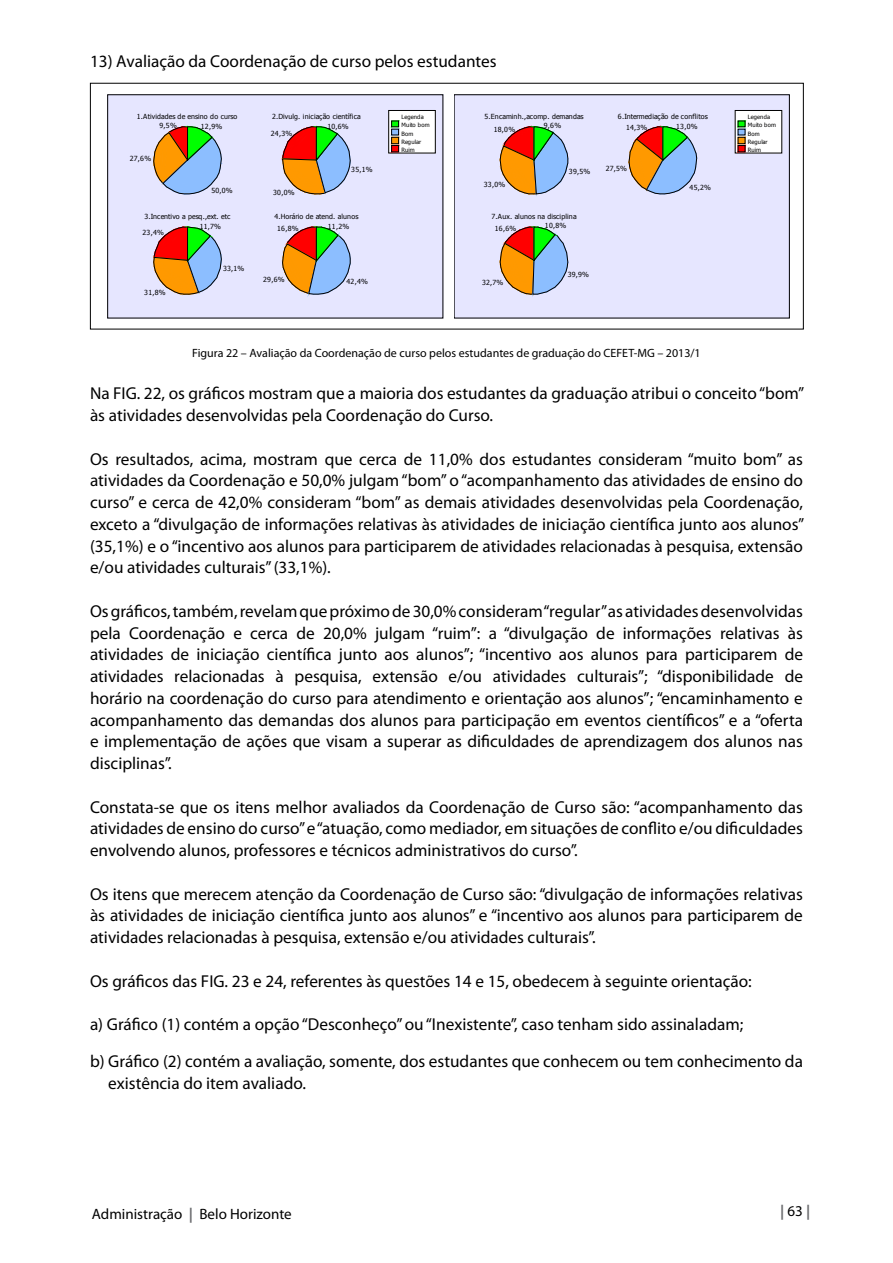
<style>
.page{position:relative;width:893px;height:1263px;background:#fff}
.page>*{position:absolute;margin:0;border:0;box-sizing:border-box;transform-origin:0 0}
.t1{font:17.25px/21.8px "Myriad Pro";color:#000;text-align:justify}
.t2{font:15px "Myriad Pro";color:#000}
.t3{font:700 15px "Myriad Pro";color:#6d6e71}
.t4{font:12px "Myriad Pro";color:#000}
.t5{font:7.05px "Tahoma";letter-spacing:.025em;color:#000}
.t6{font:7.05px "Tahoma";color:#000}
.t7{font:5.85px/8.1px "Tahoma";letter-spacing:.01em;color:#000}
.s1{font-weight:700;color:#6d6e71}
.s2{font-weight:400;color:#000}
</style>
<div class="page">
<div style="left:108px;top:97px;width:335px;height:222px;background:#e6e6ff"></div>
<svg style="left:140px;top:82px;width:87px;height:237px;background:#cac4c2"></svg>
<svg style="left:269px;top:109px;width:84px;height:209px;background:#c9beb8"></svg>
<svg style="left:388px;top:109px;width:49px;height:45px"></svg>
<div style="left:391px;top:145px;width:8px;height:7px;border:1px solid #000"></div>
<div style="left:454px;top:97px;width:336px;height:222px;background:#e6e6ff"></div>
<svg style="left:598px;top:82px;width:106px;height:126px;background:#cfcdd1"></svg>
<svg style="left:485px;top:116px;width:84px;height:203px;background:#c7bcb6"></svg>
<svg style="left:734px;top:109px;width:49px;height:45px"></svg>
<div style="left:738px;top:145px;width:7px;height:7px;border:1px solid #000"></div>
<p class="t1" style="left:90px;top:50px;width:408px">13) Avaliação da Coordenação de curso pelos estudantes</p>
<p class="t5" style="left:137px;top:111px;width:102px">1.Atividades de ensino do curso</p>
<p class="t5" style="left:272px;top:111px;width:90px">2.Divulg. iniciação científica</p>
<p class="t7" style="left:401px;top:113px;width:24px">Legenda</p>
<p class="t5" style="left:484px;top:111px;width:101px">5.Encaminh.,acomp. demandas</p>
<p class="t5" style="left:618px;top:111px;width:91px">6.Intermediação de conflitos</p>
<p class="t5" style="left:160px;top:121px;width:19px">9,5%</p>
<p class="t5" style="left:130px;top:153px;width:23px">27,6%</p>
<p class="t5" style="left:201px;top:122px;width:23px">12,9%</p>
<p class="t5" style="left:271px;top:129px;width:23px">24,3%</p>
<p class="t5" style="left:327px;top:121px;width:23px">10,6%</p>
<p class="t5" style="left:351px;top:164px;width:23px">35,1%</p>
<p class="t7" style="left:401px;top:121px;width:30px">Muito bom<br>Bom<br>Regular<br>Ruim</p>
<p class="t5" style="left:494px;top:125px;width:23px">18,0%</p>
<p class="t5" style="left:544px;top:121px;width:19px">9,6%</p>
<p class="t5" style="left:626px;top:122px;width:23px">14,3%</p>
<p class="t5" style="left:606px;top:164px;width:23px">27,5%</p>
<p class="t5" style="left:569px;top:167px;width:23px">39,5%</p>
<p class="t5" style="left:676px;top:122px;width:23px">13,0%</p>
<p class="t5" style="left:211px;top:186px;width:23px">50,0%</p>
<p class="t5" style="left:273px;top:188px;width:23px">30,0%</p>
<p class="t5" style="left:484px;top:180px;width:23px">33,0%</p>
<p class="t5" style="left:690px;top:182px;width:23px">45,2%</p>
<p class="t6" style="left:144px;top:212px;width:87px">3.Incentivo a pesq.,ext. etc</p>
<p class="t5" style="left:274px;top:212px;width:86px">4.Horário de atend. alunos</p>
<p class="t5" style="left:491px;top:212px;width:87px">7.Aux. alunos na disciplina</p>
<p class="t5" style="left:143px;top:228px;width:23px">23,4%</p>
<p class="t5" style="left:200px;top:222px;width:23px">11,7%</p>
<p class="t5" style="left:277px;top:224px;width:23px">16,8%</p>
<p class="t5" style="left:328px;top:222px;width:23px">11,2%</p>
<p class="t5" style="left:495px;top:224px;width:23px">16,6%</p>
<p class="t5" style="left:545px;top:221px;width:23px">10,8%</p>
<p class="t5" style="left:223px;top:264px;width:23px">33,1%</p>
<p class="t5" style="left:263px;top:275px;width:23px">29,6%</p>
<p class="t5" style="left:347px;top:276px;width:23px">42,4%</p>
<p class="t5" style="left:482px;top:277px;width:23px">32,7%</p>
<p class="t5" style="left:568px;top:269px;width:23px">39,9%</p>
<p class="t5" style="left:144px;top:288px;width:23px">31,8%</p>
<p class="t7" style="left:748px;top:113px;width:24px">Legenda</p>
<p class="t7" style="left:748px;top:121px;width:30px">Muito bom<br>Bom<br>Regular<br>Ruim</p>
<p class="t4" style="left:192px;top:345px;width:510px">Figura 22 – Avaliação da Coordenação de curso pelos estudantes de graduação do CEFET-MG – 2013/1</p>
<p class="t1" style="left:90px;top:382px;width:716px">Na FIG. 22, os gráficos mostram que a maioria dos estudantes da graduação atribui o conceito “bom” às atividades desenvolvidas pela Coordenação do Curso.</p>
<p class="t1" style="left:90px;top:448px;width:716px">Os resultados, acima, mostram que cerca de 11,0% dos estudantes consideram “muito bom” as atividades da Coordenação e 50,0% julgam “bom” o “acompanhamento das atividades de ensino do curso” e cerca de 42,0% consideram “bom” as demais atividades desenvolvidas pela Coordenação, exceto a “divulgação de informações relativas às atividades de iniciação científica junto aos alunos” (35,1%) e o “incentivo aos alunos para participarem de atividades relacionadas à pesquisa, extensão e/ou atividades culturais” (33,1%).</p>
<p class="t1" style="left:90px;top:600px;width:714px">Os gráficos, também, revelam que próximo de 30,0% consideram “regular” as atividades desenvolvidas pela Coordenação e cerca de 20,0% julgam “ruim”: a “divulgação de informações relativas às atividades de iniciação científica junto aos alunos”; “incentivo aos alunos para participarem de atividades relacionadas à pesquisa, extensão e/ou atividades culturais”; “disponibilidade de horário na coordenação do curso para atendimento e orientação aos alunos”; “encaminhamento e acompanhamento das demandas dos alunos para participação em eventos científicos” e a “oferta e implementação de ações que visam a superar as dificuldades de aprendizagem dos alunos nas disciplinas”.</p>
<p class="t1" style="left:90px;top:796px;width:714px">Constata-se que os itens melhor avaliados da Coordenação de Curso são: “acompanhamento das atividades de ensino do curso” e “atuação, como mediador, em situações de conflito e/ou dificuldades envolvendo alunos, professores e técnicos administrativos do curso”.</p>
<p class="t1" style="left:90px;top:883px;width:714px">Os itens que merecem atenção da Coordenação de Curso são: “divulgação de informações relativas às atividades de iniciação científica junto aos alunos” e “incentivo aos alunos para participarem de atividades relacionadas à pesquisa, extensão e/ou atividades culturais”.</p>
<p class="t1" style="left:90px;top:970px;width:663px">Os gráficos das FIG. 23 e 24, referentes às questões 14 e 15, obedecem à seguinte orientação:</p>
<p class="t1" style="left:90px;top:1006px;width:714px;line-height:36.8px">a) Gráfico (1) contém a opção “Desconheço” ou “Inexistente”, caso tenham sido assinaladam;<br>b) Gráfico (2) contém a avaliação, somente, dos estudantes que conhecem ou tem conhecimento da</p>
<p class="t1" style="left:108px;top:1072px;width:199px">existência do item avaliado.</p>
<p class="t2" style="left:92px;top:1204px;width:201px">Administração <span class="s1">|</span> Belo Horizonte</p>
<p class="t3" style="left:780px;top:1201px;width:32px">| <span class="s2">63</span> |</p>
</div>
